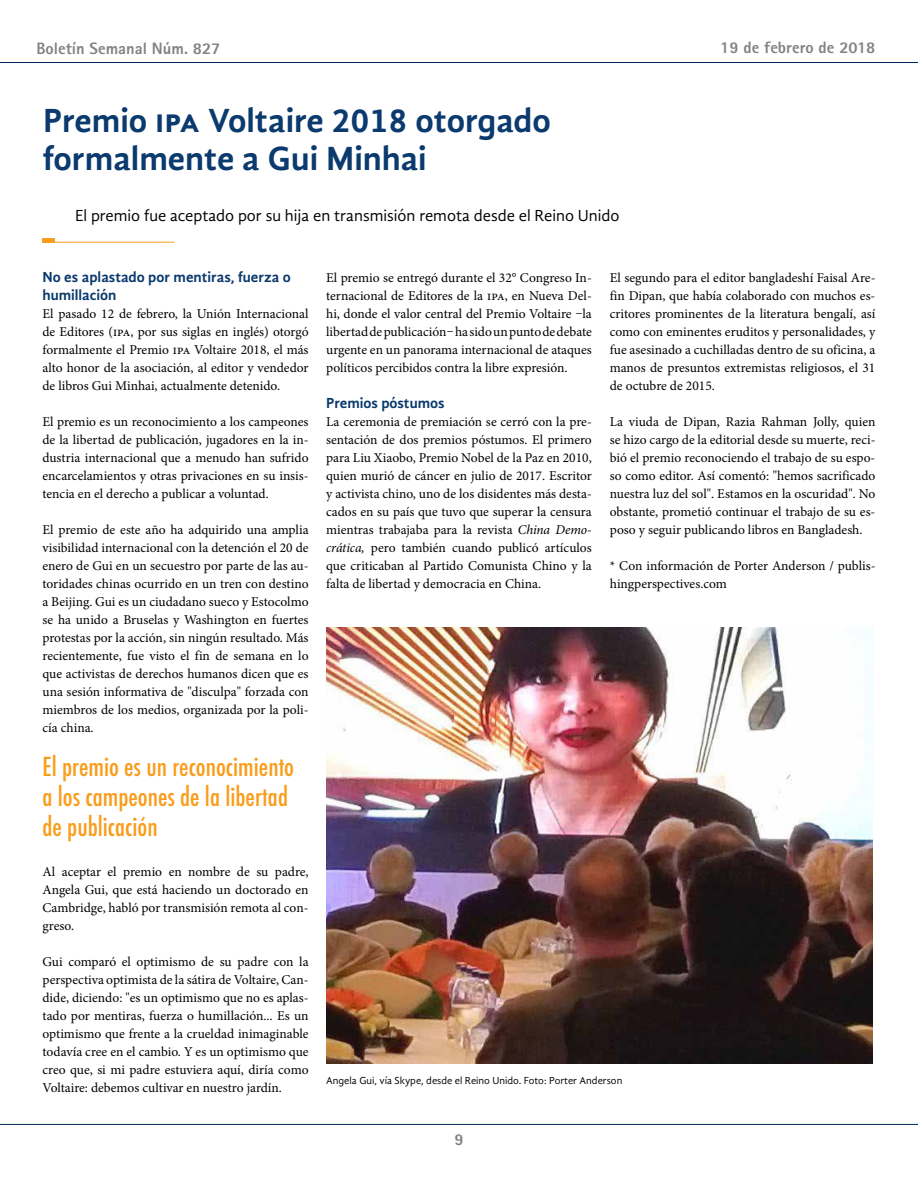
<style>
.page{position:relative;width:918px;height:1188px;background:#fff}
.page>*{position:absolute;margin:0;border:0;box-sizing:border-box;transform-origin:0 0}
.t1{font:700 34.5px/37.5px "Gandhi Sans";color:#0a3a6e}
.t2{font:500 condensed 25.5px/30px "Futura";color:#f99d1c}
.t3{font:16.5px "Gandhi Sans";color:#000}
.t4{font:800 16.5px "Rotis Sans Serif";color:#808285}
.t5{font:700 15px/18px "Gandhi Sans";color:#0a3a6e}
.t6{font:13.5px/18px "Minion Pro";color:#000;text-align:justify}
.t7{font:10.5px "Gandhi Sans";color:#000}
.s1{font-style:italic}
</style>
<div class="page">
<hr style="left:0;top:62px;width:918px;height:1px;background:#00295c">
<hr style="left:0;top:1124px;width:918px;height:1px;background:#00295c">
<hr style="left:43px;top:242px;width:131px;height:1px;background:#f99d1c">
<hr style="left:43px;top:239px;width:12px;height:4px;background:#f99d1c">
<img style="left:326px;top:627px;width:547px;height:436px">
<p class="t4" style="left:36px;top:38px;width:185px">Boletín Semanal Núm. 827</p>
<p class="t4" style="left:720px;top:37px;width:157px">19 de febrero de 2018</p>
<h1 class="t1" style="left:43px;top:102px;width:509px">Premio ipa Voltaire 2018 otorgado formalmente a Gui Minhai</h1>
<p class="t3" style="left:75px;top:206px;width:546px">El premio fue aceptado por su hija en transmisión remota desde el Reino Unido</p>
<p class="t5" style="left:43px;top:268px;width:250px">No es aplastado por mentiras, fuerza o humillación</p>
<p class="t6" style="left:43px;top:305px;width:268px">El pasado 12 de febrero, la Unión Internacional de Editores (ipa, por sus siglas en inglés) otorgó formalmente el Premio ipa Voltaire 2018, el más alto honor de la asociación, al editor y vendedor de libros Gui Minhai, actualmente detenido.</p>
<p class="t6" style="left:43px;top:413px;width:268px">El premio es un reconocimiento a los campeones de la libertad de publicación, jugadores en la in&shy;dustria internacional que a menudo han sufrido encarcelamientos y otras privaciones en su insis&shy;tencia en el derecho a publicar a voluntad.</p>
<p class="t6" style="left:43px;top:521px;width:268px">El premio de este año ha adquirido una amplia visibilidad internacional con la detención el 20 de enero de Gui en un secuestro por parte de las au&shy;toridades chinas ocurrido en un tren con destino a Beijing. Gui es un ciudadano sueco y Estocolmo se ha unido a Bruselas y Washington en fuertes protestas por la acción, sin ningún resultado. Más recientemente, fue visto el fin de semana en lo que activistas de derechos humanos dicen que es una sesión informativa de "disculpa" forzada con miembros de los medios, organizada por la poli&shy;cía china.</p>
<h2 class="t2" style="left:43px;top:751px;width:253px">El premio es un reconocimiento a los campeones de la libertad de publicación</h2>
<p class="t6" style="left:43px;top:863px;width:268px">Al aceptar el premio en nombre de su padre, Angela Gui, que está haciendo un doctorado en Cambridge, habló por transmisión remota al con&shy;greso.</p>
<p class="t6" style="left:43px;top:953px;width:268px">Gui comparó el optimismo de su padre con la perspectiva optimista de la sátira de Voltaire, Can&shy;dide, diciendo: "es un optimismo que no es aplas&shy;tado por mentiras, fuerza o humillación... Es un optimismo que frente a la crueldad inimaginable todavía cree en el cambio. Y es un optimismo que creo que, si mi padre estuviera aquí, diría como Voltaire: debemos cultivar en nuestro jardín.</p>
<p class="t6" style="left:326px;top:269px;width:267px">El premio se entregó durante el 32° Congreso In&shy;ternacional de Editores de la ipa, en Nueva Del&shy;hi, donde el valor central del Premio Voltaire –la libertad de publicación– ha sido un punto de debate urgente en un panorama internacional de ataques políticos percibidos contra la libre expresión.</p>
<p class="t5" style="left:326px;top:394px;width:120px">Premios póstumos</p>
<p class="t6" style="left:326px;top:413px;width:267px">La ceremonia de premiación se cerró con la pre&shy;sentación de dos premios póstumos. El primero para Liu Xiaobo, Premio Nobel de la Paz en 2010, quien murió de cáncer en julio de 2017. Escritor y activista chino, uno de los disidentes más desta&shy;cados en su país que tuvo que superar la censura mientras trabajaba para la revista <span class="s1">China Demo&shy;crática,</span> pero también cuando publicó artículos que criticaban al Partido Comunista Chino y la falta de libertad y democracia en China.</p>
<p class="t6" style="left:610px;top:269px;width:267px">El segundo para el editor bangladeshí Faisal Are&shy;fin Dipan, que había colaborado con muchos es&shy;critores prominentes de la literatura bengalí, así como con eminentes eruditos y personalidades, y fue asesinado a cuchilladas dentro de su oficina, a manos de presuntos extremistas religiosos, el 31 de octubre de 2015.</p>
<p class="t6" style="left:610px;top:413px;width:267px">La viuda de Dipan, Razia Rahman Jolly, quien se hizo cargo de la editorial desde su muerte, reci&shy;bió el premio reconociendo el trabajo de su espo&shy;so como editor. Así comentó: "hemos sacrificado nuestra luz del sol". Estamos en la oscuridad". No obstante, prometió continuar el trabajo de su es&shy;poso y seguir publicando libros en Bangladesh.</p>
<p class="t6" style="left:610px;top:557px;width:267px">* Con información de Porter Anderson / publis&shy;hingperspectives.com</p>
<p class="t7" style="left:326px;top:1075px;width:298px">Angela Gui, vía Skype, desde el Reino Unido. Foto: Porter Anderson</p>
<p class="t4" style="left:455px;top:1129px;width:11px">9</p>
</div>
